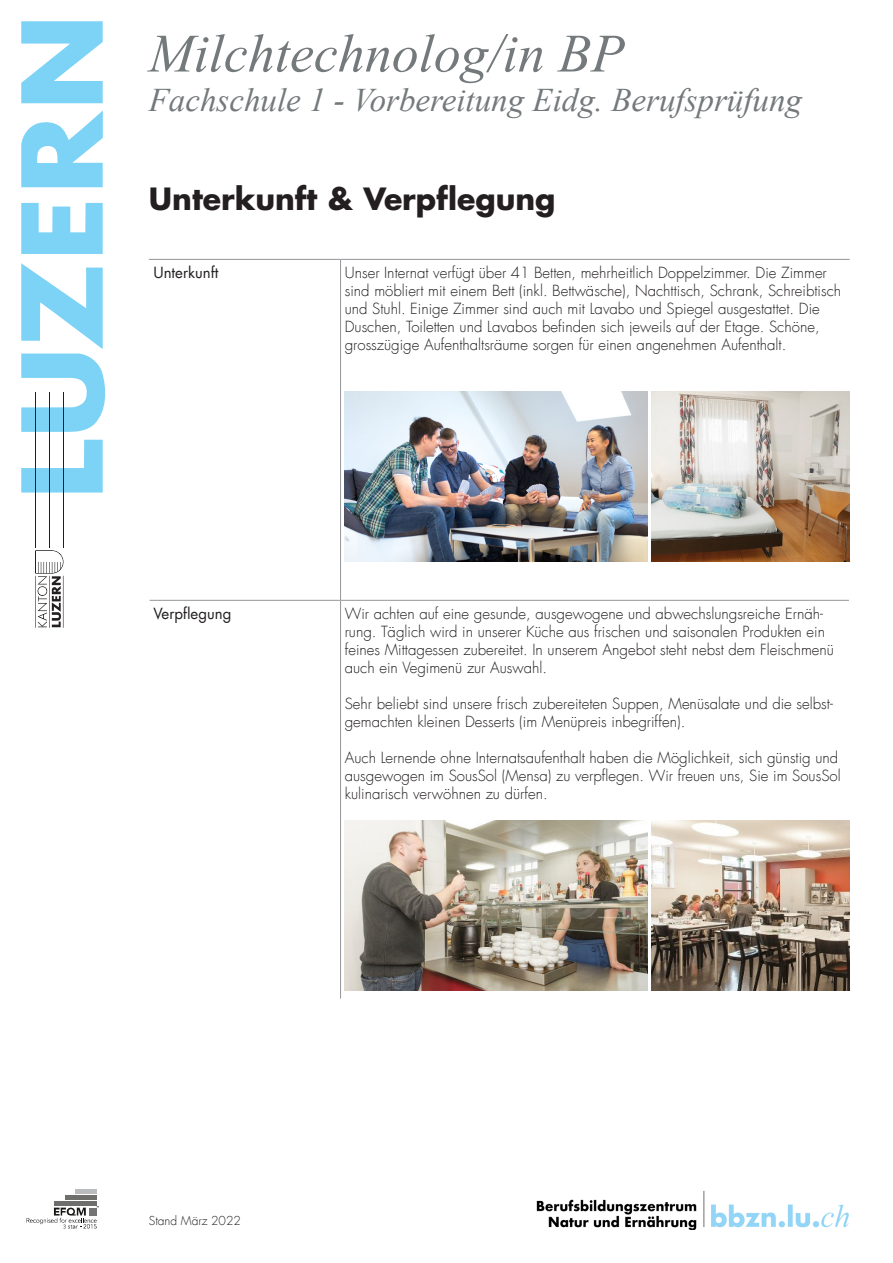
<style>
.page{position:relative;width:893px;height:1263px;background:#fff}
.page>*{position:absolute;margin:0;border:0;box-sizing:border-box;transform-origin:0 0}
.t1{font:italic 54px "Times New Roman";color:#74797b}
.t2{font:italic 33px "Times New Roman";color:#74797b}
.t3{font:30px "Futura Luzern Bold 2";color:#231f20}
.t4{font:15px/18px "Futura Luzern Light 2";color:#231f20}
.t5{font:15px "Futura Luzern Book 2";color:#231f20}
.t6{font:12px "Futura Luzern Light 2";color:#231f20}
</style>
<div class="page">
<div style="left:54px;top:1201px;width:43px;height:5px;background:#6e6e6d"></div>
<div style="left:65px;top:1195px;width:32px;height:5px;background:#6e6e6d"></div>
<div style="left:75px;top:1189px;width:22px;height:5px;background:#babbbc"></div>
<svg style="left:27px;top:1206px;width:72px;height:22px"></svg>
<img style="left:536px;top:1190px;width:313px;height:39px">
<svg style="left:21px;top:21px;width:82px;height:82px"></svg>
<svg style="left:21px;top:263px;width:84px;height:169px"></svg>
<svg style="left:21px;top:203px;width:82px;height:51px"></svg>
<svg style="left:21px;top:440px;width:82px;height:52px"></svg>
<svg style="left:21px;top:111px;width:82px;height:76px"></svg>
<hr style="left:35px;top:576px;width:1px;height:52px;background:#231f20">
<hr style="left:49px;top:576px;width:1px;height:52px;background:#231f20">
<hr style="left:49px;top:392px;width:1px;height:156px;background:#231f20">
<hr style="left:63px;top:576px;width:1px;height:52px;background:#231f20">
<hr style="left:63px;top:392px;width:1px;height:156px;background:#231f20">
<svg style="left:35px;top:550px;width:28px;height:77px"></svg>
<hr style="left:35px;top:392px;width:1px;height:156px;background:#231f20">
<hr style="left:149px;top:259px;width:192px;height:1px;background:#939598">
<hr style="left:341px;top:259px;width:509px;height:1px;background:#939598">
<hr style="left:340px;top:260px;width:1px;height:340px;background:#939598">
<hr style="left:150px;top:600px;width:191px;height:1px;background:#939598">
<hr style="left:341px;top:600px;width:508px;height:1px;background:#939598">
<hr style="left:340px;top:601px;width:1px;height:397px;background:#939598">
<img style="left:344px;top:391px;width:303px;height:170px">
<img style="left:651px;top:391px;width:198px;height:170px">
<img style="left:344px;top:821px;width:303px;height:170px">
<img style="left:651px;top:821px;width:198px;height:170px">
<h1 class="t1" style="left:149px;top:16px;width:477px">Milchtechnolog/in BP</h1>
<h2 class="t2" style="left:149px;top:77px;width:655px">Fachschule 1 - Vorbereitung Eidg. Berufsprüfung</h2>
<p class="t3" style="left:149px;top:178px;width:408px">Unterkunft &amp; Verpflegung</p>
<p class="t5" style="left:153px;top:263px;width:66px">Unterkunft</p>
<p class="t4" style="left:345px;top:264px;width:498px">Unser Internat verfügt über 41 Betten, mehrheitlich Doppelzimmer. Die Zimmer sind möbliert mit einem Bett (inkl. Bettwäsche), Nachttisch, Schrank, Schreibtisch und Stuhl. Einige Zimmer sind auch mit Lavabo und Spiegel ausgestattet. Die Duschen, Toiletten und Lavabos befinden sich jeweils auf der Etage. Schöne, grosszügige Aufenthaltsräume sorgen für einen angenehmen Aufenthalt.</p>
<p class="t5" style="left:153px;top:604px;width:79px">Verpflegung</p>
<p class="t4" style="left:345px;top:605px;width:491px">Wir achten auf eine gesunde, ausgewogene und abwechslungsreiche Ernäh&shy;rung. Täglich wird in unserer Küche aus frischen und saisonalen Produkten ein feines Mittagessen zubereitet. In unserem Angebot steht nebst dem Fleischmenü auch ein Vegimenü zur Auswahl.</p>
<p class="t4" style="left:345px;top:695px;width:490px">Sehr beliebt sind unsere frisch zubereiteten Suppen, Menüsalate und die selbst&shy;gemachten kleinen Desserts (im Menüpreis inbegriffen).</p>
<p class="t4" style="left:345px;top:749px;width:497px">Auch Lernende ohne Internatsaufenthalt haben die Möglichkeit, sich günstig und ausgewogen im SousSol (Mensa) zu verpflegen. Wir freuen uns, Sie im SousSol kulinarisch verwöhnen zu dürfen.</p>
<p class="t6" style="left:149px;top:1214px;width:94px">Stand März 2022</p>
</div>
